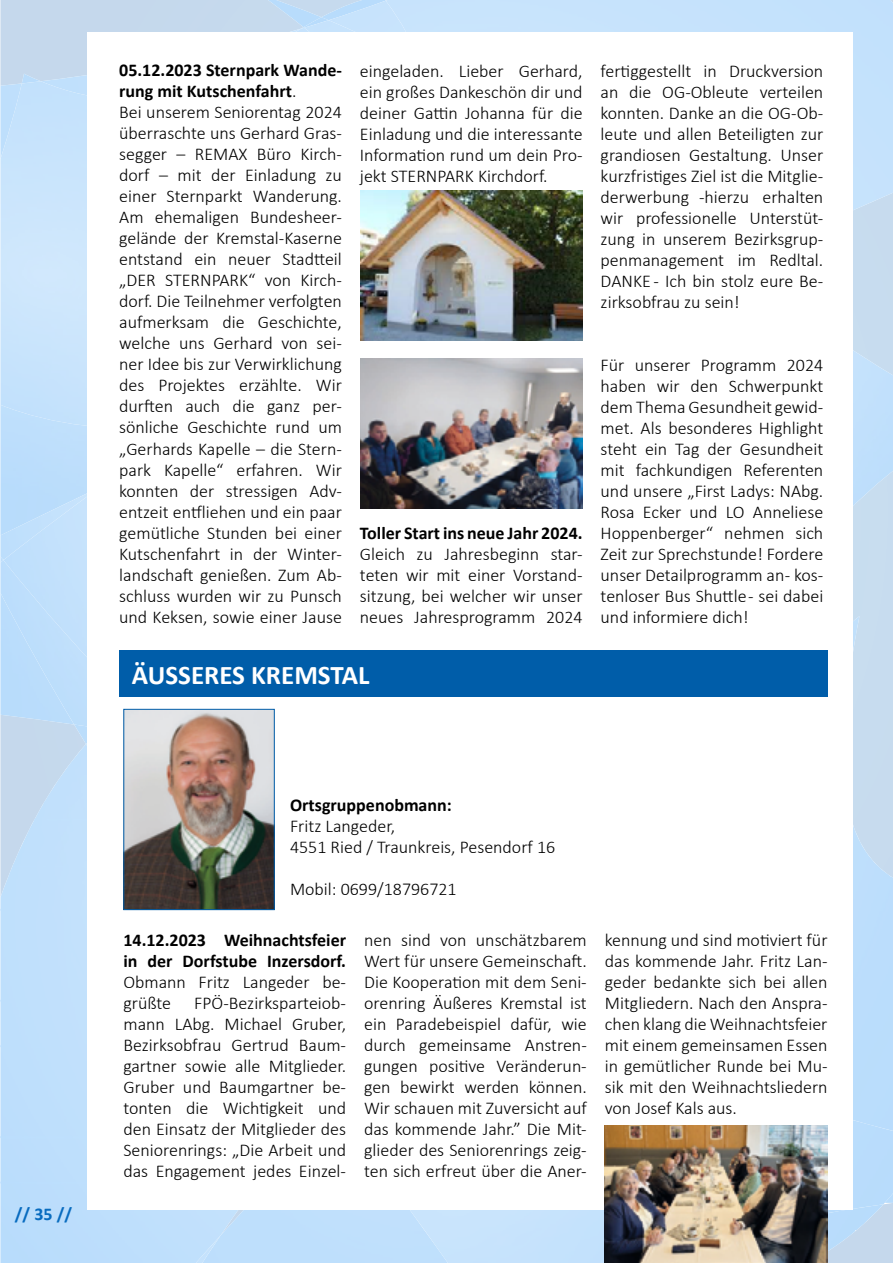
<style>
.page{position:relative;width:893px;height:1263px;background:#fff}
.page>*{position:absolute;margin:0;border:0;box-sizing:border-box;transform-origin:0 0}
.t1{font:700 27px "Calibri";color:#fff}
.t2{font:300 18px/21px "Calibri";color:#000;text-align:justify}
.t3{font:700 18px/21px "Calibri";color:#000}
.t4{font:700 18px "Calibri";color:#005da9}
.s1{font-weight:700}
</style>
<div class="page">
<img style="left:44px;top:747px;width:42px;height:71px">
<div style="left:0;top:1047px;width:87px;height:89px;background:#bedffc"></div>
<div style="left:0;top:1136px;width:87px;height:46px;background:#bddefc"></div>
<div style="left:0;top:1001px;width:86px;height:46px;background:#c0e0fc"></div>
<div style="left:0;top:1182px;width:195px;height:81px;background:#bcdefc"></div>
<div style="left:0;top:911px;width:86px;height:90px;background:#c1e0fc"></div>
<div style="left:0;top:864px;width:86px;height:47px;background:#c1e0fc"></div>
<img style="left:13px;top:818px;width:73px;height:48px">
<img style="left:34px;top:800px;width:11px;height:20px">
<img style="left:853px;top:789px;width:40px;height:90px">
<div style="left:195px;top:1210px;width:142px;height:53px;background:#bedffc"></div>
<img style="left:186px;top:1235px;width:35px;height:28px">
<img style="left:853px;top:264px;width:40px;height:484px">
<img style="left:74px;top:728px;width:12px;height:16px">
<img style="left:337px;top:966px;width:556px;height:297px">
<img style="left:0;top:560px;width:87px;height:168px">
<img style="left:0;top:0;width:386px;height:487px">
<img style="left:0;top:28px;width:304px;height:404px">
<img style="left:329px;top:1px;width:92px;height:19px">
<img style="left:304px;top:17px;width:25px;height:3px">
<img style="left:304px;top:20px;width:127px;height:12px">
<div style="left:0;top:487px;width:87px;height:73px;background:#c0e0fc"></div>
<svg style="left:0;top:556px;width:3px;height:6px"></svg>
<div style="left:87px;top:32px;width:765px;height:1178px;background:#fff"></div>
<img style="left:360px;top:190px;width:222px;height:150px">
<img style="left:360px;top:358px;width:223px;height:151px">
<div style="left:119px;top:651px;width:708px;height:46px;background:#005da9"></div>
<img style="left:125px;top:711px;width:148px;height:197px">
<div style="left:123px;top:709px;width:152px;height:201px;border:1px solid #005da9"></div>
<img style="left:605px;top:1125px;width:222px;height:138px">
<p class="t4" style="left:15px;top:1201px;width:59px">// 35 //</p>
<p class="t2" style="left:119px;top:60px;width:224px;text-align:left"><span class="s1">05.12.2023 Sternpark Wande&shy;rung mit Kutschenfahrt</span>.<br>Bei unserem Seniorentag 2024 überraschte uns Gerhard Gras&shy;segger – REMAX Büro Kirch&shy;dorf – mit der Einladung zu einer Sternparkt Wanderung.<br>Am ehemaligen Bundesheer&shy;gelände der Kremstal-Kaserne entstand ein neuer Stadtteil „DER STERNPARK“ von Kirch&shy;dorf. Die Teilnehmer verfolgten aufmerksam die Geschichte, welche uns Gerhard von sei&shy;ner Idee bis zur Verwirklichung des Projektes erzählte. Wir durften auch die ganz per&shy;sönliche Geschichte rund um „Gerhards Kapelle – die Stern&shy;park Kapelle“ erfahren. Wir konnten der stressigen Adv&shy;entzeit entfliehen und ein paar gemütliche Stunden bei einer<br>Kutschenfahrt in der Winter&shy;landschaft genießen. Zum Ab&shy;schluss wurden wir zu Punsch und Keksen, sowie einer Jause</p>
<p class="t2" style="left:360px;top:60px;width:224px">eingeladen. Lieber Gerhard, ein großes Dankeschön dir und deiner Gattin Johanna für die Einladung und die interessante Information rund um dein Pro&shy;jekt STERNPARK Kirchdorf.</p>
<p class="t3" style="left:360px;top:522px;width:224px">Toller Start ins neue Jahr 2024.</p>
<p class="t2" style="left:360px;top:543px;width:224px">Gleich zu Jahresbeginn star&shy;teten wir mit einer Vorstand&shy;sitzung, bei welcher wir unser neues Jahresprogramm 2024</p>
<h1 class="t1" style="left:132px;top:656px;width:239px">ÄUSSERES KREMSTAL</h1>
<p class="t2" style="left:601px;top:60px;width:224px">fertiggestellt in Druckversion an die OG-Obleute verteilen konnten. Danke an die OG-Ob&shy;leute und allen Beteiligten zur grandiosen Gestaltung. Unser kurzfristiges Ziel ist die Mitglie&shy;derwerbung -hierzu erhalten wir professionelle Unterstüt&shy;zung in unserem Bezirksgrup&shy;penmanagement im Redltal.<br>DANKE - Ich bin stolz eure Be&shy;zirksobfrau zu sein!</p>
<p class="t2" style="left:601px;top:354px;width:224px">Für unserer Programm 2024 haben wir den Schwerpunkt dem Thema Gesundheit gewid&shy;met. Als besonderes Highlight steht ein Tag der Gesundheit mit fachkundigen Referenten und unsere „First Ladys: NAbg.<br>Rosa Ecker und LO Anneliese Hoppenberger“ nehmen sich Zeit zur Sprechstunde! Fordere unser Detailprogramm an - kos&shy;tenloser Bus Shuttle - sei dabei und informiere dich!</p>
<p class="t3" style="left:290px;top:794px;width:163px">Ortsgruppenobmann:</p>
<p class="t2" style="left:290px;top:815px;width:267px">Fritz Langeder,<br>4551 Ried / Traunkreis, Pesendorf 16</p>
<p class="t2" style="left:290px;top:878px;width:168px">Mobil: 0699/18796721</p>
<p class="t3" style="left:123px;top:929px;width:224px">14.12.2023 Weihnachtsfeier in der Dorfstube Inzersdorf.</p>
<p class="t2" style="left:123px;top:971px;width:224px">Obmann Fritz Langeder be&shy;grüßte</p>
<p class="t2" style="left:364px;top:929px;width:224px">nen sind von unschätzbarem Wert für unsere Gemeinschaft.<br>Die Kooperation mit dem Seni&shy;orenring Äußeres Kremstal ist ein Paradebeispiel dafür, wie durch gemeinsame Anstren&shy;gungen positive Veränderun&shy;gen bewirkt werden können.<br>Wir schauen mit Zuversicht auf das kommende Jahr.” Die Mit&shy;glieder des Seniorenrings zeig&shy;ten sich erfreut über die Aner-</p>
<p class="t2" style="left:605px;top:930px;width:224px">kennung und sind motiviert für das kommende Jahr. Fritz Lan&shy;geder bedankte sich bei allen Mitgliedern. Nach den Anspra&shy;chen klang die Weihnachtsfeier mit einem gemeinsamen Essen in gemütlicher Runde bei Mu&shy;sik mit den Weihnachtsliedern von Josef Kals aus.</p>
<p class="t2" style="left:123px;top:992px;width:224px;text-indent:71px">FPÖ-Bezirksparteiob&shy;mann LAbg. Michael Gruber, Bezirksobfrau Gertrud Baum&shy;gartner sowie alle Mitglieder.<br>Gruber und Baumgartner be&shy;tonten die Wichtigkeit und den Einsatz der Mitglieder des Seniorenrings: „Die Arbeit und das Engagement jedes Einzel-</p>
</div>
